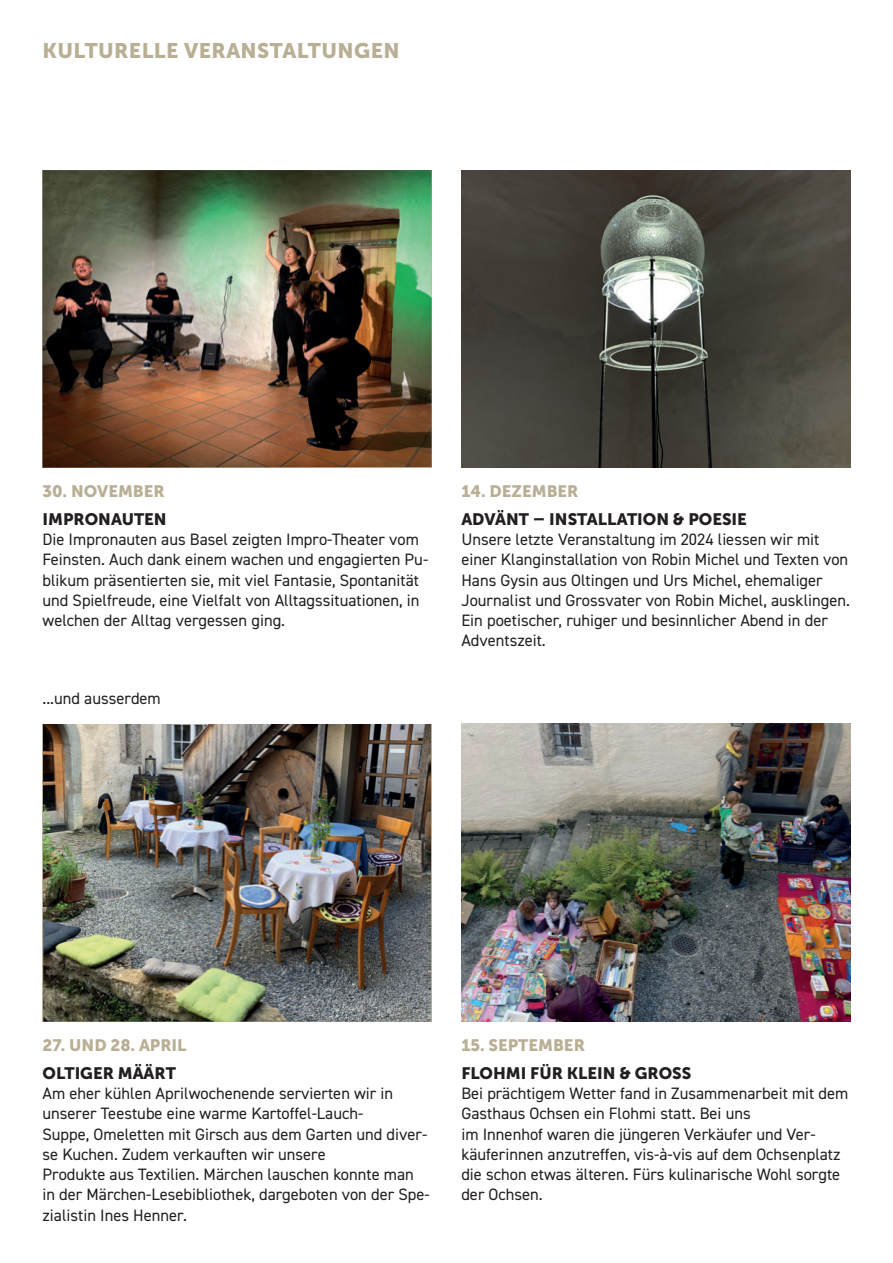
<style>
.page{position:relative;width:893px;height:1263px;background:#fff}
.page>*{position:absolute;margin:0;border:0;box-sizing:border-box;transform-origin:0 0}
.t1{font:21px "Museo Sans 900";letter-spacing:.02em;color:#b9af95}
.t2{font:16.5px/20.2px "DIN2014";color:#231f20}
.t3{font:16.5px "Museo Sans 900";color:#231f20}
.t4{font:16.5px "Museo Sans 900";color:#b9af95}
</style>
<div class="page">
<img style="left:43px;top:170px;width:389px;height:298px">
<img style="left:461px;top:170px;width:389px;height:298px">
<img style="left:461px;top:724px;width:389px;height:298px">
<img style="left:43px;top:724px;width:388px;height:298px">
<p class="t1" style="left:43px;top:39px;width:359px">KULTURELLE VERANSTALTUNGEN</p>
<p class="t4" style="left:43px;top:482px;width:124px">30. NOVEMBER</p>
<p class="t3" style="left:43px;top:510px;width:126px">IMPRONAUTEN</p>
<p class="t2" style="left:43px;top:529px;width:387px">Die Impronauten aus Basel zeigten Impro-Theater vom Feinsten. Auch dank einem wachen und engagierten Pu&shy;blikum präsentierten sie, mit viel Fantasie, Spontanität und Spielfreude, eine Vielfalt von Alltagssituationen, in welchen der Alltag vergessen ging.</p>
<p class="t2" style="left:43px;top:688px;width:120px">...und ausserdem</p>
<p class="t4" style="left:461px;top:482px;width:119px">14. DEZEMBER</p>
<p class="t3" style="left:461px;top:510px;width:287px">ADVÄNT – INSTALLATION &amp; POESIE</p>
<p class="t2" style="left:461px;top:529px;width:390px">Unsere letzte Veranstaltung im 2024 liessen wir mit einer Klanginstallation von Robin Michel und Texten von Hans Gysin aus Oltingen und Urs Michel, ehemaliger Journalist und Grossvater von Robin Michel, ausklingen.<br>Ein poetischer, ruhiger und besinnlicher Abend in der Adventszeit.</p>
<p class="t4" style="left:43px;top:1036px;width:146px">27. UND 28. APRIL</p>
<p class="t3" style="left:43px;top:1064px;width:135px">OLTIGER MÄÄRT</p>
<p class="t2" style="left:43px;top:1083px;width:389px">Am eher kühlen Aprilwochenende servierten wir in unserer Teestube eine warme Kartoffel-Lauch-<br>Suppe, Omeletten mit Girsch aus dem Garten und diver&shy;se Kuchen. Zudem verkauften wir unsere<br>Produkte aus Textilien. Märchen lauschen konnte man in der Märchen-Lesebibliothek, dargeboten von der Spe&shy;zialistin Ines Henner.</p>
<p class="t4" style="left:461px;top:1036px;width:125px">15. SEPTEMBER</p>
<p class="t3" style="left:461px;top:1064px;width:231px">FLOHMI FÜR KLEIN &amp; GROSS</p>
<p class="t2" style="left:461px;top:1083px;width:388px">Bei prächtigem Wetter fand in Zusammenarbeit mit dem Gasthaus Ochsen ein Flohmi statt. Bei uns<br>im Innenhof waren die jüngeren Verkäufer und Ver&shy;käuferinnen anzutreffen, vis-à-vis auf dem Ochsenplatz die schon etwas älteren. Fürs kulinarische Wohl sorgte der Ochsen.</p>
</div>
